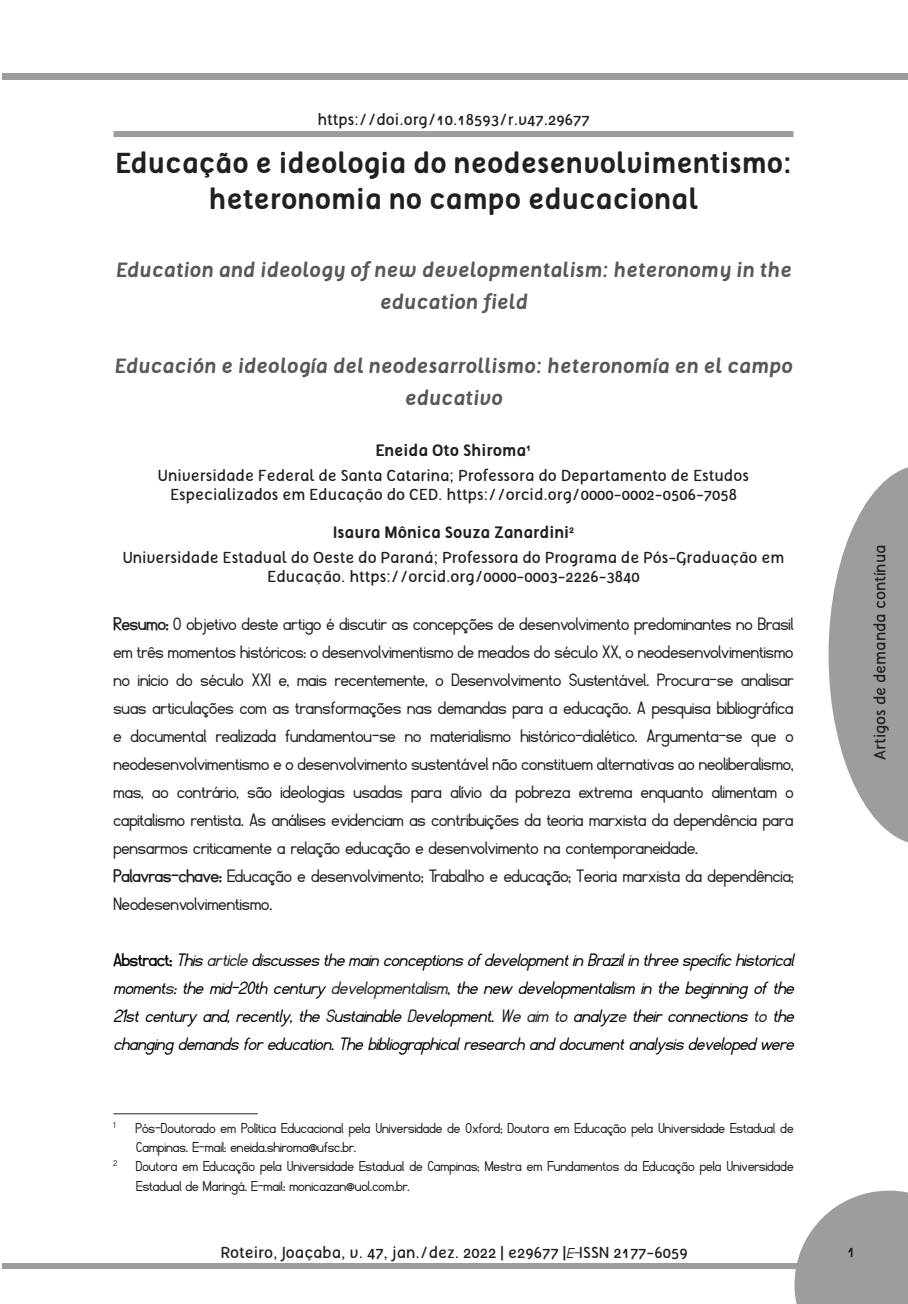
<style>
.page{position:relative;width:908px;height:1304px;background:#fff}
.page>*{position:absolute;margin:0;border:0;box-sizing:border-box;transform-origin:0 0}
.Títulos_Artigos{font:700 28px "Tellural";color:#231f20}
.resumo-_texto{font:20px/28px "Fibel Nord";color:#231f20;text-align:justify}
.abstracts_-_texto{font:italic 20px/28px "Fibel Nord";color:#000;text-align:justify}
.Títulos_estrangeiros{font:italic 700 20px/32px "Tellural";color:#57585a;text-align:center}
.Autores{font:16px/19.2px "Tellural";color:#231f20;text-align:center}
.nota_de_rodapé_ok{font:16px/19.2px "Fibel Nord";color:#231f20}
.Só_autores{font:700 16px "Tellural";color:#231f20}
.DOI{font:16px "Tellural";color:#231f20}
.nota_de_rodapé_ok-2{font:9.4px "Fibel Nord";color:#231f20}
.s1{font-weight:700}
.s2{font-weight:700;font-style:normal}
.s3{color:#231f20}
.s4{font-family:"Fibel Nord";font-style:italic}
</style>
<div class="page">
<svg style="left:794px;top:1191px;width:113px;height:113px;background:#ababab"></svg>
<div style="left:2px;top:1263px;width:796px;height:6px;background:#9d9d9c"></div>
<div style="left:2px;top:73px;width:905px;height:7px;background:#9d9d9c"></div>
<svg style="left:828px;top:467px;width:79px;height:375px"></svg>
<div style="left:113px;top:131px;width:680px;height:6px;background:#9d9d9c"></div>
<hr style="left:113px;top:1113px;width:144px;height:1px;background:#231f20">
<p class="DOI" style="left:317px;top:111px;width:274px">https://doi.org/10.18593/r.v47.29677</p>
<p class="Títulos_Artigos" style="left:115px;top:147px;width:678px">Educação e ideologia do neodesenvolvimentismo:</p>
<p class="Títulos_Artigos" style="left:208px;top:183px;width:491px">heteronomia no campo educacional</p>
<p class="Títulos_estrangeiros" style="left:115px;top:254px;width:677px">Education and ideology of new developmentalism: heteronomy in the education field</p>
<p class="Títulos_estrangeiros" style="left:114px;top:350px;width:679px">Educación e ideología del neodesarrollismo: heteronomía en el campo educativo</p>
<p class="Só_autores" style="left:375px;top:441px;width:157px">Eneida Oto Shiroma<sup>1</sup></p>
<p class="Autores" style="left:158px;top:466px;width:592px">Universidade Federal de Santa Catarina; Professora do Departamento de Estudos<br>Especializados em Educação do CED. https://orcid.org/0000-0002-0506-7058</p>
<p class="Só_autores" style="left:332px;top:524px;width:243px">Isaura Mônica Souza Zanardini<sup>2</sup></p>
<p class="Autores" style="left:123px;top:548px;width:662px">Universidade Estadual do Oeste do Paraná; Professora do Programa de Pós-Graduação em<br>Educação. https://orcid.org/0000-0003-2226-3840</p>
<p class="resumo-_texto" style="left:113px;top:610px;width:681px"><span class="s1">Resumo:</span> O objetivo deste artigo é discutir as concepções de desenvolvimento predominantes no Brasil em três momentos históricos: o desenvolvimentismo de meados do século XX, o neodesenvolvimentismo no início do século XXI e, mais recentemente, o Desenvolvimento Sustentável. Procura-se analisar suas articulações com as transformações nas demandas para a educação. A pesquisa bibliográfica e documental realizada fundamentou-se no materialismo histórico-dialético. Argumenta-se que o neodesenvolvimentismo e o desenvolvimento sustentável não constituem alternativas ao neoliberalismo, mas, ao contrário, são ideologias usadas para alívio da pobreza extrema enquanto alimentam o capitalismo rentista. As análises evidenciam as contribuições da teoria marxista da dependência para pensarmos criticamente a relação educação e desenvolvimento na contemporaneidade.</p>
<p class="resumo-_texto" style="left:113px;top:862px;width:681px"><span class="s1">Palavras-chave:</span> Educação e desenvolvimento; Trabalho e educação; Teoria marxista da dependência;<br>Neodesenvolvimentismo.</p>
<p class="abstracts_-_texto" style="left:113px;top:946px;width:681px"><span class="s2">Abstract:</span> This <span class="s3">article</span> discusses the main conceptions of development in Brazil in three specific historical moment<span class="s3">s</span>: the mid-20th century <span class="s3">developmentalism</span>, the new developmentalism in the beginning of the 21st century and, recently, the <span class="s3">S</span>ustainable <span class="s3">D</span>evelopment. <span class="s3">We aim to</span> analyz<span class="s3">e</span> their connections <span class="s3">to</span> the changing demands for education. The bibliographical research and document analysis developed were</p>
<p class="Autores" style="left:870px;top:760px;width:217px;rotate:-90deg">Artigos de demanda contínua</p>
<p class="nota_de_rodapé_ok-2" style="left:113px;top:1120px;width:3px">1</p>
<p class="nota_de_rodapé_ok" style="left:135px;top:1119px;width:659px">Pós-Doutorado em Política Educacional pela Universidade de Oxford; Doutora em Educação pela Universidade Estadual de<br>Campinas. E-mail: eneida.shiroma@ufsc.br.</p>
<p class="nota_de_rodapé_ok" style="left:136px;top:1157px;width:658px;text-indent:-23px"><sup>2</sup> Doutora em Educação pela Universidade Estadual de Campinas; Mestra em Fundamentos da Educação pela Universidade<br>Estadual de Maringá. E-mail: monicazan@uol.com.br.</p>
<p class="Autores" style="left:220px;top:1243px;width:468px">Roteiro, Joaçaba, v. 47, jan./dez. 2022 | e29677 |<span class="s4">E-</span>ISSN 2177-6059</p>
<p class="Autores" style="left:846px;top:1242px;width:10px">1</p>
</div>
